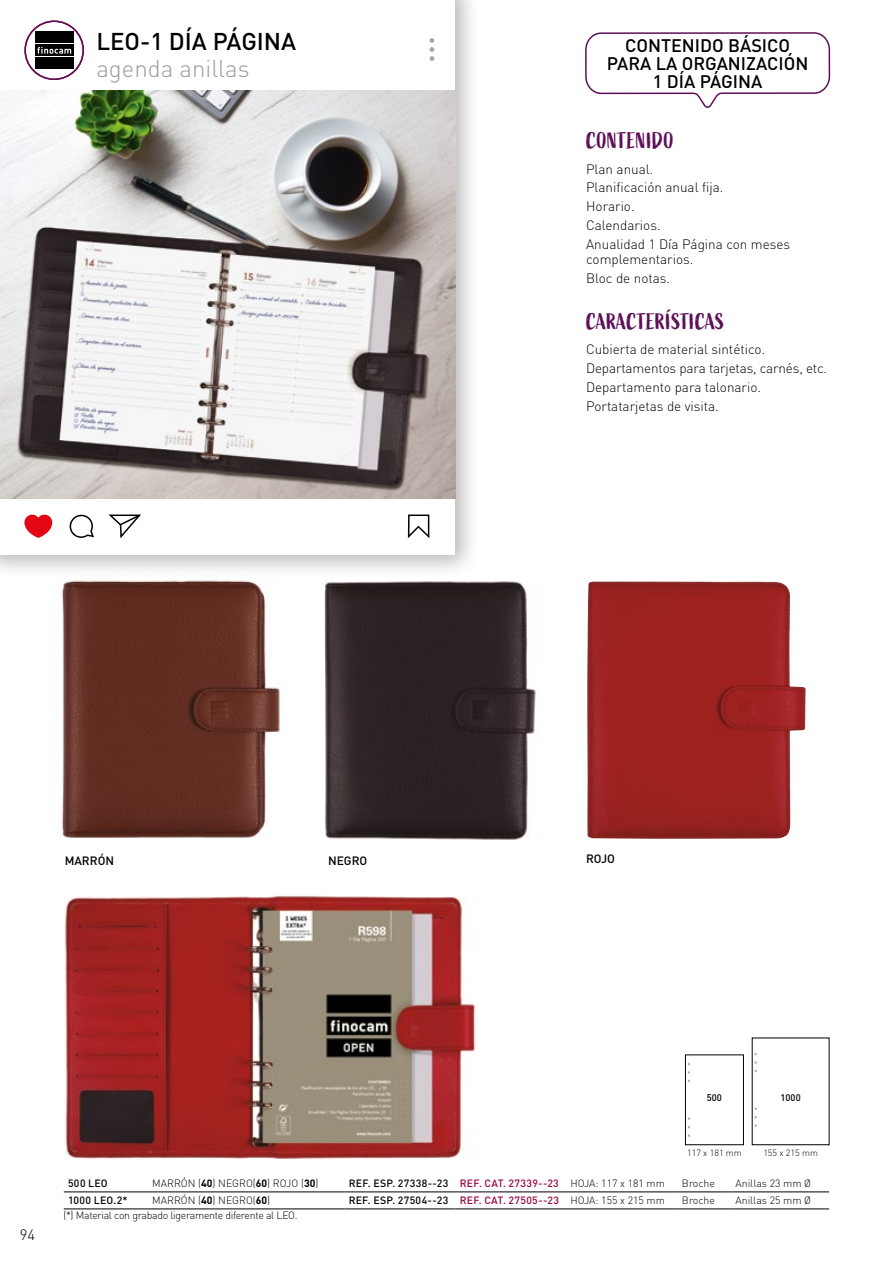
<style>
.page{position:relative;width:893px;height:1263px;background:#fff}
.page>*{position:absolute;margin:0;border:0;box-sizing:border-box;transform-origin:0 0}
.t1{font:500 24px "DIN";color:#000}
.t2{font:300 24px "DIN";color:#9d9d9c}
.t3{font:22.5px "Active";color:#5d1057}
.t4{font:500 18px/18px "DIN";color:#000;text-align:center}
.t5{font:300 15px "DIN";color:#000}
.t6{font:300 13.5px/18.8px "DIN";color:#000}
.t7{font:500 12px "DIN";color:#000}
.t8{font:500 10.5px "DIN";letter-spacing:.03em;color:#000}
.t9{font:300 10.5px "DIN";color:#000}
.t10{font:300 10.5px "DIN";letter-spacing:-.03em;color:#000}
.t11{font:500 9.45px "DIN";color:#000}
.t12{font:300 9px "DIN";color:#000}
.s1{font-weight:700}
.s2{color:#95063f}
.s3{font-weight:300}
</style>
<div class="page">
<img style="left:65px;top:895px;width:411px;height:264px">
<img style="left:324px;top:581px;width:212px;height:259px">
<img style="left:61px;top:580px;width:219px;height:258px">
<img style="left:587px;top:581px;width:219px;height:258px">
<div style="left:0;top:0;width:481px;height:580px;background:#000;opacity:.29"></div>
<div style="left:0;top:0;width:455px;height:555px;background:#fff"></div>
<div style="left:35px;top:32px;width:39px;height:11px;background:#000"></div>
<div style="left:35px;top:45px;width:39px;height:11px;background:#000"></div>
<div style="left:35px;top:58px;width:39px;height:11px;background:#000"></div>
<svg style="left:37px;top:47px;width:34px;height:7px"></svg>
<svg style="left:429px;top:38px;width:5px;height:23px"></svg>
<svg style="left:24px;top:515px;width:28px;height:23px"></svg>
<svg style="left:69px;top:515px;width:25px;height:23px"></svg>
<svg style="left:108px;top:514px;width:33px;height:25px"></svg>
<svg style="left:407px;top:514px;width:23px;height:25px"></svg>
<div style="left:24px;top:21px;width:60px;height:59px;border:2px solid #5d1057;border-radius:50%"></div>
<img style="left:0;top:90px;width:455px;height:409px">
<div style="left:685px;top:1055px;width:58px;height:90px;border:1px solid #000"></div>
<svg style="left:585px;top:32px;width:246px;height:76px"></svg>
<hr style="left:64px;top:1209px;width:84px;height:1px;background:#000">
<hr style="left:148px;top:1209px;width:196px;height:1px;background:#000">
<hr style="left:344px;top:1209px;width:111px;height:1px;background:#000">
<hr style="left:455px;top:1209px;width:111px;height:1px;background:#000">
<hr style="left:678px;top:1209px;width:53px;height:1px;background:#000">
<hr style="left:731px;top:1209px;width:98px;height:1px;background:#000">
<hr style="left:566px;top:1209px;width:112px;height:1px;background:#000">
<hr style="left:64px;top:1191px;width:84px;height:1px;background:#000">
<hr style="left:148px;top:1191px;width:196px;height:1px;background:#000">
<hr style="left:344px;top:1191px;width:111px;height:1px;background:#000">
<hr style="left:455px;top:1191px;width:111px;height:1px;background:#000">
<hr style="left:566px;top:1191px;width:112px;height:1px;background:#000">
<hr style="left:678px;top:1191px;width:53px;height:1px;background:#000">
<hr style="left:731px;top:1191px;width:98px;height:1px;background:#000">
<h1 class="t1" style="left:96px;top:26px;width:201px">LEO-1 DÍA PÁGINA</h1>
<h1 class="t2" style="left:96px;top:53px;width:155px">agenda anillas</h1>
<h3 class="t4" style="left:607px;top:36px;width:203px">CONTENIDO BÁSICO<br>PARA LA ORGANIZACIÓN<br>1 DÍA PÁGINA</h3>
<h2 class="t3" style="left:586px;top:128px;width:89px">CONTENIDO</h2>
<p class="t6" style="left:586px;top:159px;width:206px">Plan anual.<br>Planificación anual fija.<br>Horario.<br>Calendarios.<br>Anualidad 1 Día Página con meses</p>
<p class="t6" style="left:586px;top:250px;width:109px">complementarios.<br>Bloc de notas.</p>
<h2 class="t3" style="left:586px;top:309px;width:140px">CARACTERÍSTICAS</h2>
<p class="t6" style="left:586px;top:340px;width:243px">Cubierta de material sintético.<br>Departamentos para tarjetas, carnés, etc.<br>Departamento para talonario.<br>Portatarjetas de visita.</p>
<p class="t7" style="left:65px;top:853px;width:51px">MARRÓN</p>
<p class="t7" style="left:328px;top:853px;width:41px">NEGRO</p>
<p class="t7" style="left:586px;top:851px;width:31px">ROJO</p>
<p class="t5" style="left:20px;top:1225px;width:17px">94</p>
<p class="t11" style="left:707px;top:1091px;width:17px">500</p>
<p class="t11" style="left:781px;top:1091px;width:22px">1000</p>
<p class="t12" style="left:687px;top:1147px;width:56px">117 x 181 mm</p>
<p class="t12" style="left:763px;top:1147px;width:56px">155 x 215 mm</p>
<p class="t8" style="left:68px;top:1176px;width:41px">500 LEO</p>
<p class="t9" style="left:152px;top:1177px;width:168px">MARRÓN (<span class="s1">40</span>) NEGRO(<span class="s1">60</span>) ROJO (<span class="s1">30</span>)</p>
<p class="t8" style="left:349px;top:1176px;width:318px">REF. ESP. 27338--23 <span class="s2">REF. CAT. 27339--23</span> <span class="s3">HOJA: 117 x 181 mm</span></p>
<p class="t9" style="left:682px;top:1177px;width:35px">Broche</p>
<p class="t9" style="left:735px;top:1177px;width:77px">Anillas 23 mm Ø</p>
<p class="t8" style="left:68px;top:1193px;width:61px">1000 LEO.2*</p>
<p class="t9" style="left:152px;top:1194px;width:120px">MARRÓN (<span class="s1">40</span>) NEGRO(<span class="s1">60</span>)</p>
<p class="t8" style="left:349px;top:1193px;width:318px">REF. ESP. 27504--23 <span class="s2">REF. CAT. 27505--23</span> <span class="s3">HOJA: 155 x 215 mm</span></p>
<p class="t9" style="left:682px;top:1194px;width:35px">Broche</p>
<p class="t9" style="left:735px;top:1194px;width:77px">Anillas 25 mm Ø</p>
<p class="t10" style="left:63px;top:1208px;width:236px">(*) Material con grabado ligeramente diferente al LEO.</p>
</div>
